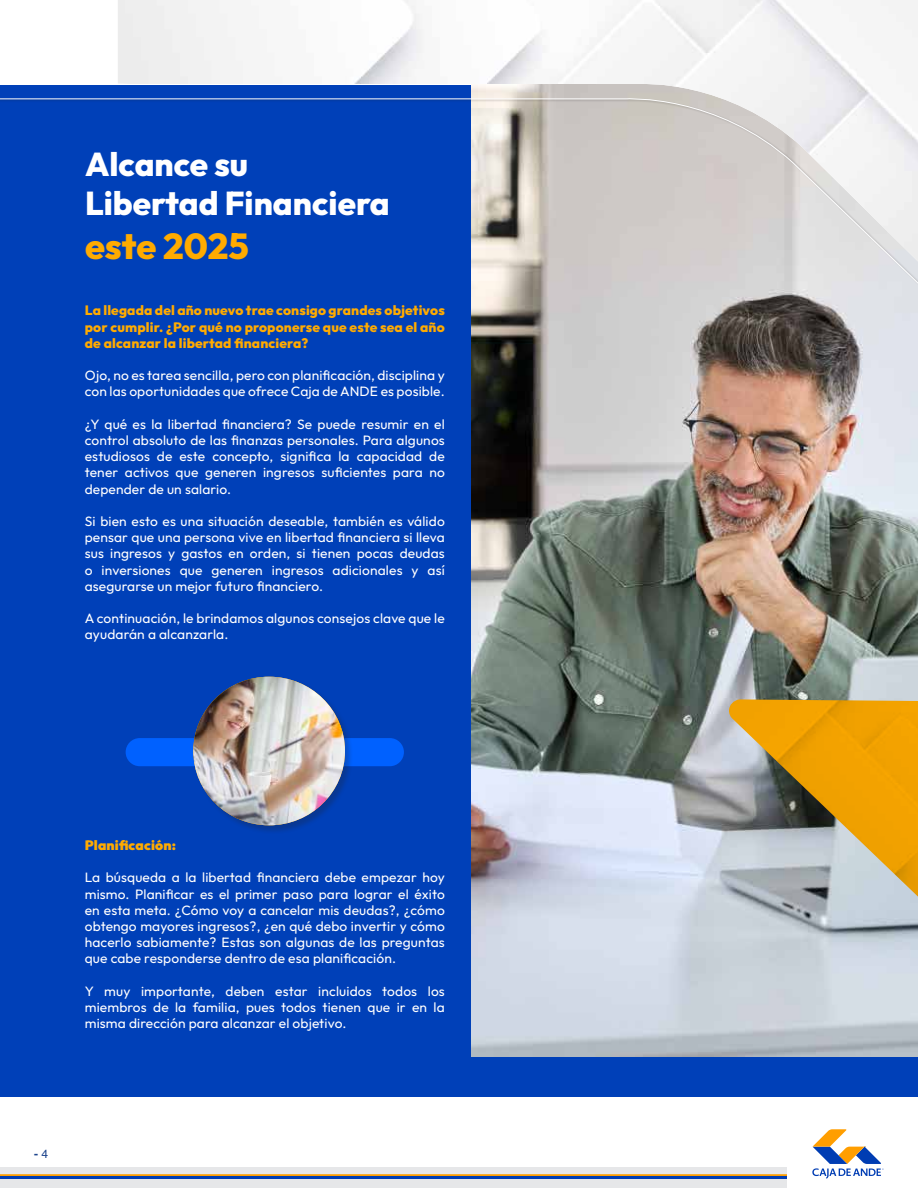
<style>
.page{position:relative;width:918px;height:1188px;background:#fff}
.page>*{position:absolute;margin:0;border:0;box-sizing:border-box;transform-origin:0 0}
.t1{font:800 36px "Outfit";color:#ffab00}
.t2{font:800 33px "Outfit";color:#fff}
.t3{font:13.5px/16.2px "Outfit";letter-spacing:.01em;color:#fff;text-align:justify}
.t4{font:800 13.5px/16.2px "Outfit";letter-spacing:.01em;color:#ffab00;text-align:justify}
.t5{font:900 13.5px "Outfit";letter-spacing:.01em;color:#ffab00}
.t6{font:700 12px "Helvetica";color:#1e458d}
.s1{font-weight:400}
</style>
<div class="page">
<div style="left:0;top:1167px;width:918px;height:21px;background:#e6e7e9"></div>
<hr style="left:0;top:1174px;width:918px;height:3px;background:#ff9e00">
<hr style="left:0;top:1176px;width:918px;height:3px;background:#003db3">
<div style="left:788px;top:1124px;width:130px;height:64px;background:#fff"></div>
<svg style="left:812px;top:1129px;width:72px;height:50px"></svg>
<div style="left:0;top:85px;width:918px;height:1012px;background:#0040b8"></div>
<img style="left:472px;top:613px;width:446px;height:443px">
<svg style="left:0;top:98px;width:918px;height:512px"></svg>
<svg style="left:118px;top:262px;width:800px;height:172px"></svg>
<img style="left:118px;top:0;width:800px;height:262px">
<svg style="left:729px;top:899px;width:189px;height:127px;fill:#cad3da"></svg>
<img style="left:729px;top:699px;width:189px;height:200px">
<div style="left:126px;top:738px;width:278px;height:28px;background:#0061ff;border-radius:14px"></div>
<div style="left:193px;top:676px;width:161px;height:158px;background:#231f20;opacity:.25"></div>
<img style="left:193px;top:677px;width:152px;height:148px">
<p class="t2" style="left:85px;top:146px;width:165px">Alcance su</p>
<p class="t2" style="left:85px;top:185px;width:306px">Libertad Financiera</p>
<p class="t1" style="left:85px;top:226px;width:166px">este 2025</p>
<p class="t4" style="left:85px;top:302px;width:362px">La llegada del año nuevo trae consigo grandes objetivos por cumplir. ¿Por qué no proponerse que este sea el año de alcanzar la libertad financiera?</p>
<p class="t3" style="left:85px;top:367px;width:362px">Ojo, no es tarea sencilla, pero con planificación, disciplina y con las oportunidades que ofrece Caja de ANDE es posible.</p>
<p class="t3" style="left:85px;top:416px;width:362px">¿Y qué es la libertad financiera? Se puede resumir en el control absoluto de las finanzas personales. Para algunos estudiosos de este concepto, significa la capacidad de tener activos que generen ingresos suficientes para no depender de un salario.</p>
<p class="t3" style="left:85px;top:513px;width:362px">Si bien esto es una situación deseable, también es válido pensar que una persona vive en libertad financiera si lleva sus ingresos y gastos en orden, si tienen pocas deudas o inversiones que generen ingresos adicionales y así asegurarse un mejor futuro financiero.</p>
<p class="t3" style="left:85px;top:610px;width:362px">A continuación, le brindamos algunos consejos clave que le ayudarán a alcanzarla.</p>
<p class="t5" style="left:85px;top:838px;width:93px">Planificación:</p>
<p class="t3" style="left:85px;top:869px;width:362px">La búsqueda a la libertad financiera debe empezar hoy mismo. Planificar es el primer paso para lograr el éxito en esta meta. ¿Cómo voy a cancelar mis deudas?, ¿cómo obtengo mayores ingresos?, ¿en qué debo invertir y cómo hacerlo sabiamente? Estas son algunas de las preguntas que cabe responderse dentro de esa planificación.</p>
<p class="t3" style="left:85px;top:983px;width:362px">Y muy importante, deben estar incluidos todos los miembros de la familia, pues todos tienen que ir en la misma dirección para alcanzar el objetivo.</p>
<p class="t6" style="left:34px;top:1146px;width:16px">- <span class="s1">4</span></p>
</div>
